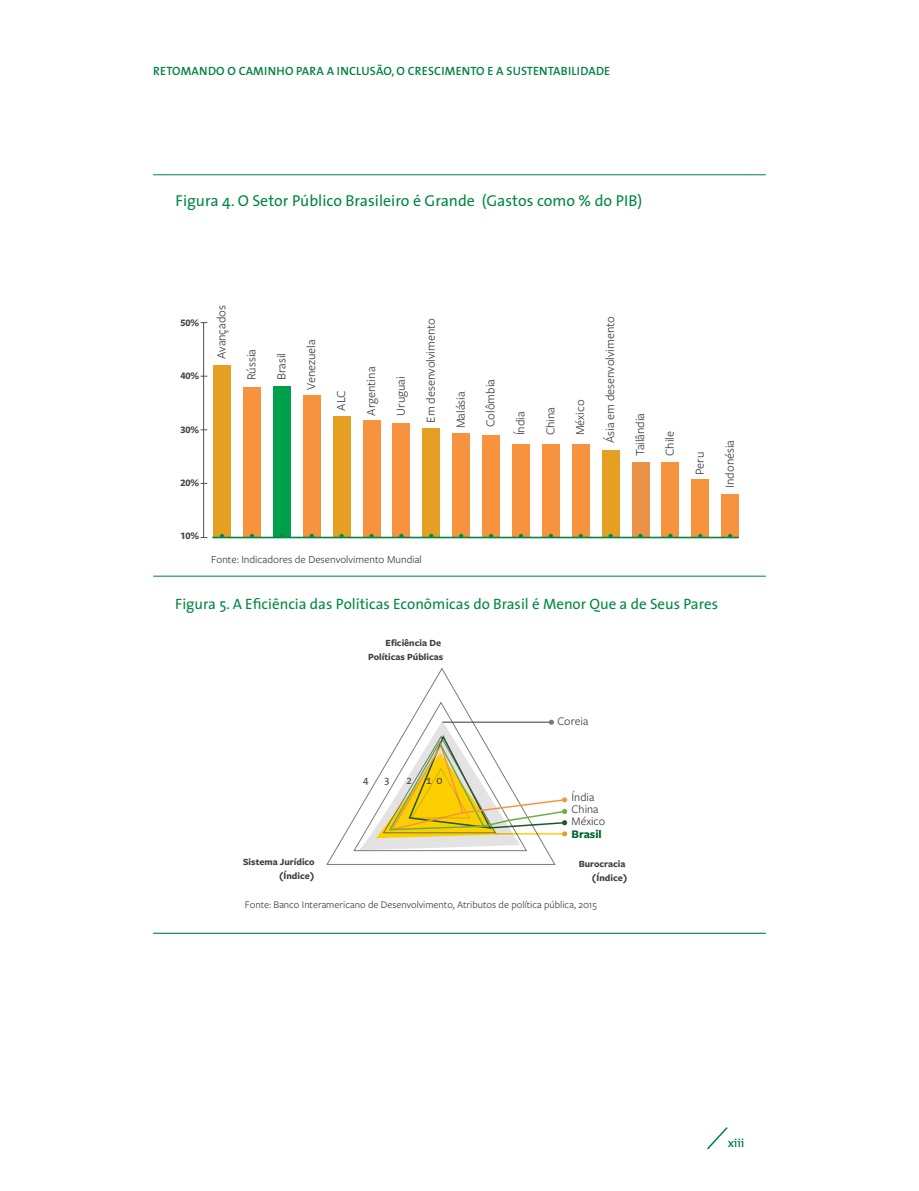
<style>
.page{position:relative;width:919px;height:1191px;background:#fff}
.page>*{position:absolute;margin:0;border:0;box-sizing:border-box;transform-origin:0 0}
.t1{font:15.9px "The Sans";color:#084}
.t2{font:15px "The Sans";color:#084}
.t3{font:12.75px "Freight Sans Pro";color:#414042}
.t4{font:600 12px "The Mix";letter-spacing:.015em;color:#008142}
.t5{font:12px/12.1px "Freight Sans Pro";color:#414042}
.t6{font:700 12px "Freight Sans Pro";color:#00642f}
.t7{font:11.1px "Freight Sans Pro";color:#414042}
.t8{font:10.5px "Freight Sans Pro";color:#414042}
.t9{font:700 10.35px "Freight Sans Pro";color:#414042}
.t10{font:10.2px "The Mix Mono";color:#414042}
.t11{font:700 9.75px/14px "Freight Sans Pro";color:#414042;text-align:right}
</style>
<div class="page">
<svg style="left:707px;top:1127px;width:21px;height:23px"></svg>
<hr style="left:153px;top:174px;width:612px;height:1px;background:#008142">
<hr style="left:153px;top:576px;width:612px;height:1px;background:#008142">
<div style="left:213px;top:365px;width:18px;height:172px;background:#e59f23"></div>
<div style="left:243px;top:387px;width:18px;height:150px;background:#f7933e"></div>
<div style="left:273px;top:386px;width:17px;height:151px;background:#009f4c"></div>
<div style="left:303px;top:395px;width:17px;height:142px;background:#f7933e"></div>
<div style="left:333px;top:415px;width:17px;height:122px;background:#e59f23"></div>
<div style="left:363px;top:420px;width:17px;height:117px;background:#f7933e"></div>
<div style="left:393px;top:422px;width:17px;height:115px;background:#f7933e"></div>
<div style="left:422px;top:428px;width:18px;height:109px;background:#e59f23"></div>
<div style="left:452px;top:432px;width:18px;height:105px;background:#f7933e"></div>
<div style="left:482px;top:435px;width:17px;height:102px;background:#f7933e"></div>
<div style="left:512px;top:444px;width:17px;height:93px;background:#f7933e"></div>
<div style="left:542px;top:444px;width:17px;height:93px;background:#f7933e"></div>
<div style="left:572px;top:444px;width:17px;height:93px;background:#f7933e"></div>
<div style="left:602px;top:450px;width:17px;height:87px;background:#e59f23"></div>
<div style="left:631px;top:462px;width:18px;height:75px;background:#ea9347"></div>
<div style="left:661px;top:462px;width:18px;height:75px;background:#f7933e"></div>
<div style="left:691px;top:478px;width:18px;height:59px;background:#f7933e"></div>
<div style="left:721px;top:494px;width:17px;height:43px;background:#f7933e"></div>
<hr style="left:212px;top:536px;width:526px;height:2px;background:#084">
<hr style="left:203px;top:322px;width:1px;height:215px;background:#4f5253">
<hr style="left:153px;top:932px;width:612px;height:1px;background:#008142">
<svg style="left:326px;top:668px;width:229px;height:197px"></svg>
<svg style="left:353px;top:702px;width:214px;height:149px"></svg>
<p class="t4" style="left:153px;top:61px;width:458px">RETOMANDO O CAMINHO PARA A INCLUSÃO, O CRESCIMENTO E A SUSTENTABILIDADE</p>
<p class="t1" style="left:175px;top:188px;width:468px">Figura 4. O Setor Público Brasileiro é Grande (Gastos como % do PIB)</p>
<p class="t9" style="left:180px;top:316px;width:20px">50%</p>
<p class="t9" style="left:180px;top:369px;width:20px">40%</p>
<p class="t3" style="left:213px;top:359px;width:56px;rotate:-90deg">Avançados</p>
<p class="t3" style="left:243px;top:380px;width:33px;rotate:-90deg">Rússia</p>
<p class="t3" style="left:273px;top:380px;width:29px;rotate:-90deg">Brasil</p>
<p class="t9" style="left:180px;top:422px;width:20px">30%</p>
<p class="t9" style="left:180px;top:475px;width:20px">20%</p>
<p class="t3" style="left:302px;top:390px;width:52px;rotate:-90deg">Venezuela</p>
<p class="t3" style="left:332px;top:411px;width:22px;rotate:-90deg">ALC</p>
<p class="t3" style="left:362px;top:416px;width:50px;rotate:-90deg">Argentina</p>
<p class="t3" style="left:392px;top:416px;width:41px;rotate:-90deg">Uruguai</p>
<p class="t3" style="left:422px;top:423px;width:106px;rotate:-90deg">Em desenvolvimento</p>
<p class="t9" style="left:180px;top:528px;width:20px">10%</p>
<p class="t7" style="left:211px;top:552px;width:212px">Fonte: Indicadores de Desenvolvimento Mundial</p>
<p class="t3" style="left:452px;top:428px;width:38px;rotate:-90deg">Malásia</p>
<p class="t3" style="left:482px;top:427px;width:49px;rotate:-90deg">Colômbia</p>
<p class="t3" style="left:512px;top:435px;width:26px;rotate:-90deg">Índia</p>
<p class="t3" style="left:541px;top:435px;width:30px;rotate:-90deg">China</p>
<p class="t3" style="left:571px;top:435px;width:37px;rotate:-90deg">México</p>
<p class="t3" style="left:601px;top:443px;width:129px;rotate:-90deg">Ásia em desenvolvimento</p>
<p class="t3" style="left:631px;top:456px;width:45px;rotate:-90deg">Tailândia</p>
<p class="t3" style="left:661px;top:456px;width:27px;rotate:-90deg">Chile</p>
<p class="t3" style="left:691px;top:475px;width:25px;rotate:-90deg">Peru</p>
<p class="t3" style="left:721px;top:488px;width:50px;rotate:-90deg">Indonésia</p>
<p class="t2" style="left:175px;top:592px;width:544px">Figura 5. A Eficiência das Políticas Econômicas do Brasil é Menor Que a de Seus Pares</p>
<p class="t11" style="left:368px;top:635px;width:77px">Eficiência De<br>Políticas Públicas</p>
<p class="t10" style="left:363px;top:775px;width:8px">4</p>
<p class="t10" style="left:384px;top:775px;width:8px">3</p>
<p class="t10" style="left:406px;top:775px;width:8px">2</p>
<p class="t10" style="left:426px;top:775px;width:18px">1 0</p>
<p class="t5" style="left:557px;top:714px;width:32px">Coreia</p>
<p class="t5" style="left:571px;top:790px;width:35px">Índia<br>China<br>México</p>
<p class="t6" style="left:571px;top:826px;width:32px">Brasil</p>
<p class="t11" style="left:243px;top:854px;width:73px">Sistema Jurídico (Índice)</p>
<p class="t11" style="left:578px;top:856px;width:50px">Burocracia (Índice)</p>
<p class="t8" style="left:245px;top:897px;width:353px">Fonte: Banco Interamericano de Desenvolvimento, Atributos de política pública, 2015</p>
<p class="t4" style="left:727px;top:1132px;width:18px">xiii</p>
</div>
